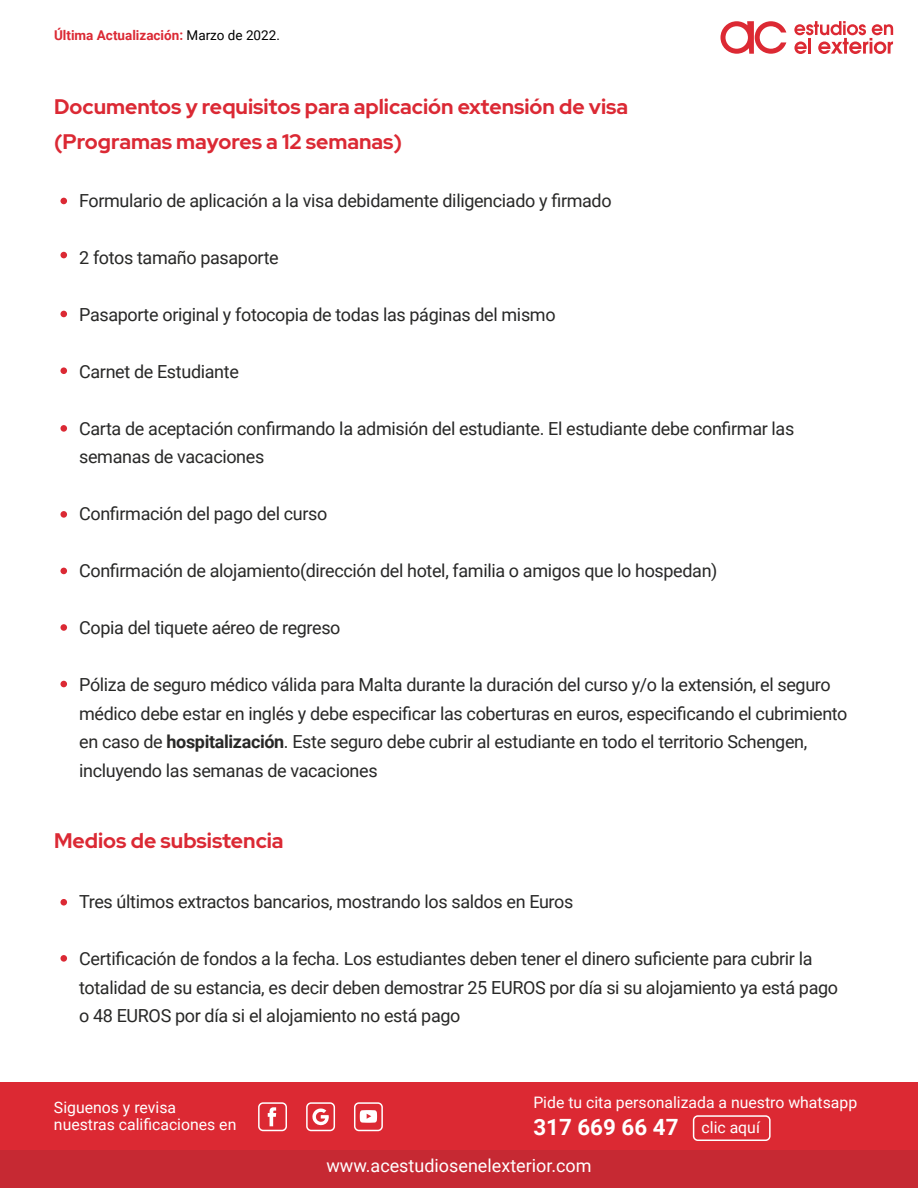
<style>
.page{position:relative;width:918px;height:1188px;background:#fff}
.page>*{position:absolute;margin:0;border:0;box-sizing:border-box;transform-origin:0 0}
.t1{font:700 22.35px "Roboto";color:#fff}
.t2{font:700 21px/35.2px "Red Hat Display";color:#db2934}
.t3{font:18px/28.5px "Roboto";letter-spacing:-.02em;color:#282827}
.t4{font:18px "Roboto";color:#fff}
.t5{font:15.75px/17.1px "Roboto";color:#fff}
.t6{font:700 13.5px "Roboto";color:#db2934}
.s1{font-weight:400;color:#000}
.s2{font-weight:700}
.s3{font-weight:400;font-size:15.75px}
</style>
<div class="page">
<div style="left:1px;top:1082px;width:917px;height:106px;background:#dc2933"></div>
<div style="left:1px;top:1150px;width:917px;height:38px;background:#c62933"></div>
<svg style="left:794px;top:21px;width:99px;height:33px"></svg>
<svg style="left:720px;top:21px;width:66px;height:33px"></svg>
<svg style="left:268px;top:1107px;width:8px;height:19px"></svg>
<svg style="left:312px;top:1108px;width:17px;height:18px"></svg>
<div style="left:258px;top:1102px;width:29px;height:29px;border:2px solid #fff;border-radius:4px"></div>
<div style="left:306px;top:1102px;width:29px;height:29px;border:2px solid #fff;border-radius:4px"></div>
<div style="left:354px;top:1102px;width:29px;height:29px;border:2px solid #fff;border-radius:4px"></div>
<div style="left:693px;top:1115px;width:78px;height:26px;border:2px solid #fff;border-radius:4px"></div>
<svg style="left:360px;top:1110px;width:17px;height:13px"></svg>
<div style="left:60px;top:198px;width:7px;height:6px;background:#db2934;border-radius:50%"></div>
<div style="left:60px;top:252px;width:7px;height:6px;background:#db2934;border-radius:50%"></div>
<div style="left:60px;top:367px;width:7px;height:7px;background:#db2934;border-radius:50%"></div>
<div style="left:60px;top:311px;width:7px;height:6px;background:#db2934;border-radius:50%"></div>
<div style="left:60px;top:425px;width:7px;height:7px;background:#db2934;border-radius:50%"></div>
<div style="left:60px;top:511px;width:7px;height:7px;background:#db2934;border-radius:50%"></div>
<div style="left:60px;top:568px;width:7px;height:6px;background:#db2934;border-radius:50%"></div>
<div style="left:60px;top:681px;width:7px;height:6px;background:#db2934;border-radius:50%"></div>
<div style="left:60px;top:624px;width:7px;height:7px;background:#db2934;border-radius:50%"></div>
<div style="left:60px;top:899px;width:7px;height:7px;background:#db2934;border-radius:50%"></div>
<div style="left:60px;top:955px;width:7px;height:7px;background:#db2934;border-radius:50%"></div>
<p class="t6" style="left:54px;top:26px;width:227px">Última Actualización: <span class="s1">Marzo de 2022.</span></p>
<p class="t2" style="left:54px;top:88px;width:576px">Documentos y requisitos para aplicación extensión de visa (Programas mayores a 12 semanas)</p>
<p class="t3" style="left:79px;top:186px;width:534px">Formulario de aplicación a la visa debidamente diligenciado y firmado</p>
<p class="t3" style="left:79px;top:243px;width:201px">2 fotos tamaño pasaporte</p>
<p class="t3" style="left:79px;top:300px;width:478px">Pasaporte original y fotocopia de todas las páginas del mismo</p>
<p class="t3" style="left:79px;top:357px;width:161px">Carnet de Estudiante</p>
<p class="t3" style="left:79px;top:414px;width:717px">Carta de aceptación confirmando la admisión del estudiante. El estudiante debe confirmar las semanas de vacaciones</p>
<p class="t3" style="left:79px;top:499px;width:250px">Confirmación del pago del curso</p>
<p class="t3" style="left:79px;top:556px;width:640px">Confirmación de alojamiento(dirección del hotel, familia o amigos que lo hospedan)</p>
<p class="t3" style="left:79px;top:613px;width:263px">Copia del tiquete aéreo de regreso</p>
<p class="t3" style="left:79px;top:670px;width:770px">Póliza de seguro médico válida para Malta durante la duración del curso y/o la extensión, el seguro médico debe estar en inglés y debe especificar las coberturas en euros, especificando el cubrimiento en caso de <span class="s2">hospitalización</span>. Este seguro debe cubrir al estudiante en todo el territorio Schengen, incluyendo las semanas de vacaciones</p>
<p class="t2" style="left:54px;top:822px;width:231px">Medios de subsistencia</p>
<p class="t3" style="left:79px;top:887px;width:496px">Tres últimos extractos bancarios, mostrando los saldos en Euros</p>
<p class="t3" style="left:79px;top:944px;width:760px">Certificación de fondos a la fecha. Los estudiantes deben tener el dinero suficiente para cubrir la totalidad de su estancia, es decir deben demostrar 25 EUROS por día si su alojamiento ya está pago o 48 EUROS por día si el alojamiento no está pago</p>
<p class="t5" style="left:54px;top:1098px;width:184px">Siguenos y revisa nuestras calificaciones en</p>
<p class="t5" style="left:533px;top:1094px;width:325px">Pide tu cita personalizada a nuestro whatsapp</p>
<p class="t1" style="left:533px;top:1112px;width:228px">317 669 66 47 <span class="s3">clic aquí</span></p>
<p class="t4" style="left:326px;top:1153px;width:267px">www.acestudiosenelexterior.com</p>
</div>
